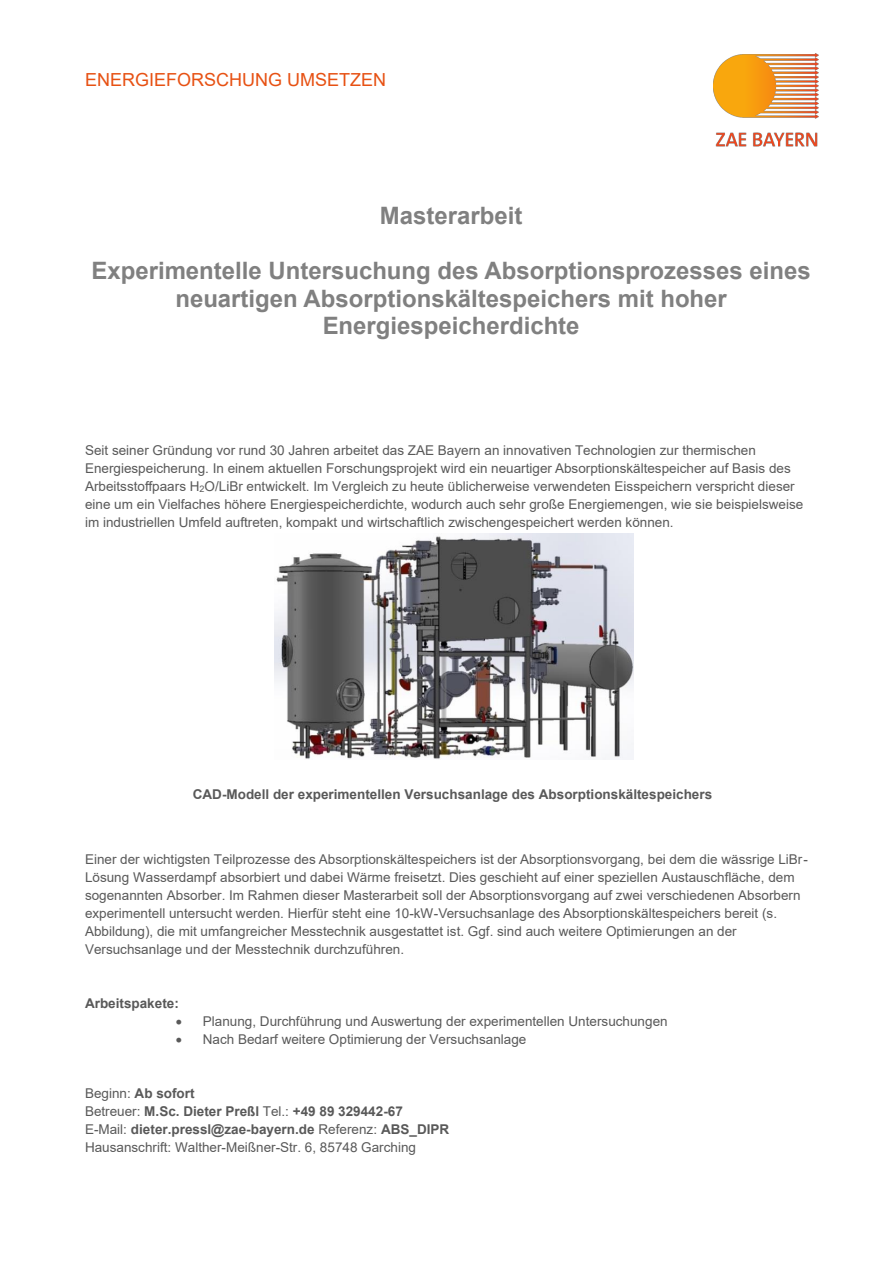
<style>
.page{position:relative;width:893px;height:1264px;background:#fff}
.page>*{position:absolute;margin:0;border:0;box-sizing:border-box;transform-origin:0 0}
.t1{font:700 24px/27.6px "Arial";color:#808080;text-align:center}
.t2{font:18px "Arial";color:#e75113}
.t3{font:13.5px/18px "Arial";color:#595959}
.t4{font:700 13.5px "Arial";color:#595959}
.s1{font-size:9px}
.s2{font-weight:700}
</style>
<div class="page">
<img style="left:713px;top:54px;width:104px;height:93px">
<img style="left:274px;top:533px;width:359px;height:226px">
<h2 class="t2" style="left:85px;top:72px;width:303px">ENERGIEFORSCHUNG UMSETZEN</h2>
<h1 class="t1" style="left:380px;top:204px;width:144px">Masterarbeit</h1>
<h1 class="t1" style="left:91px;top:259px;width:720px">Experimentelle Untersuchung des Absorptionsprozesses eines neuartigen Absorptionskältespeichers mit hoher<br>Energiespeicherdichte</h1>
<p class="t3" style="left:85px;top:442px;width:719px">Seit seiner Gründung vor rund 30 Jahren arbeitet das ZAE Bayern an innovativen Technologien zur thermischen Energiespeicherung. In einem aktuellen Forschungsprojekt wird ein neuartiger Absorptionskältespeicher auf Basis des Arbeitsstoffpaars H<span class="s1">2</span>O/LiBr entwickelt. Im Vergleich zu heute üblicherweise verwendeten Eisspeichern verspricht dieser eine um ein Vielfaches höhere Energiespeicherdichte, wodurch auch sehr große Energiemengen, wie sie beispielsweise im industriellen Umfeld auftreten, kompakt und wirtschaftlich zwischengespeichert werden können.</p>
<p class="t4" style="left:193px;top:789px;width:521px">CAD-Modell der experimentellen Versuchsanlage des Absorptionskältespeichers</p>
<p class="t3" style="left:85px;top:851px;width:724px">Einer der wichtigsten Teilprozesse des Absorptionskältespeichers ist der Absorptionsvorgang, bei dem die wässrige LiBr-Lösung Wasserdampf absorbiert und dabei Wärme freisetzt. Dies geschieht auf einer speziellen Austauschfläche, dem sogenannten Absorber. Im Rahmen dieser Masterarbeit soll der Absorptionsvorgang auf zwei verschiedenen Absorbern experimentell untersucht werden. Hierfür steht eine 10-kW-Versuchsanlage des Absorptionskältespeichers bereit (s.<br>Abbildung), die mit umfangreicher Messtechnik ausgestattet ist. Ggf. sind auch weitere Optimierungen an der Versuchsanlage und der Messtechnik durchzuführen.</p>
<p class="t4" style="left:85px;top:998px;width:95px">Arbeitspakete:</p>
<p class="t3" style="left:203px;top:1013px;width:466px">Planung, Durchführung und Auswertung der experimentellen Untersuchungen<br>Nach Bedarf weitere Optimierung der Versuchsanlage</p>
<p class="t3" style="left:85px;top:1085px;width:366px">Beginn: <span class="s2">Ab sofort<br></span>Betreuer: <span class="s2">M.Sc. Dieter Preßl</span> Tel.: <span class="s2">+49 89 329442-67<br></span>E-Mail: <span class="s2">dieter.pressl@zae-bayern.de</span> Referenz: <span class="s2">ABS_DIPR </span>Hausanschrift: Walther-Meißner-Str. 6, 85748 Garching</p>
</div>
